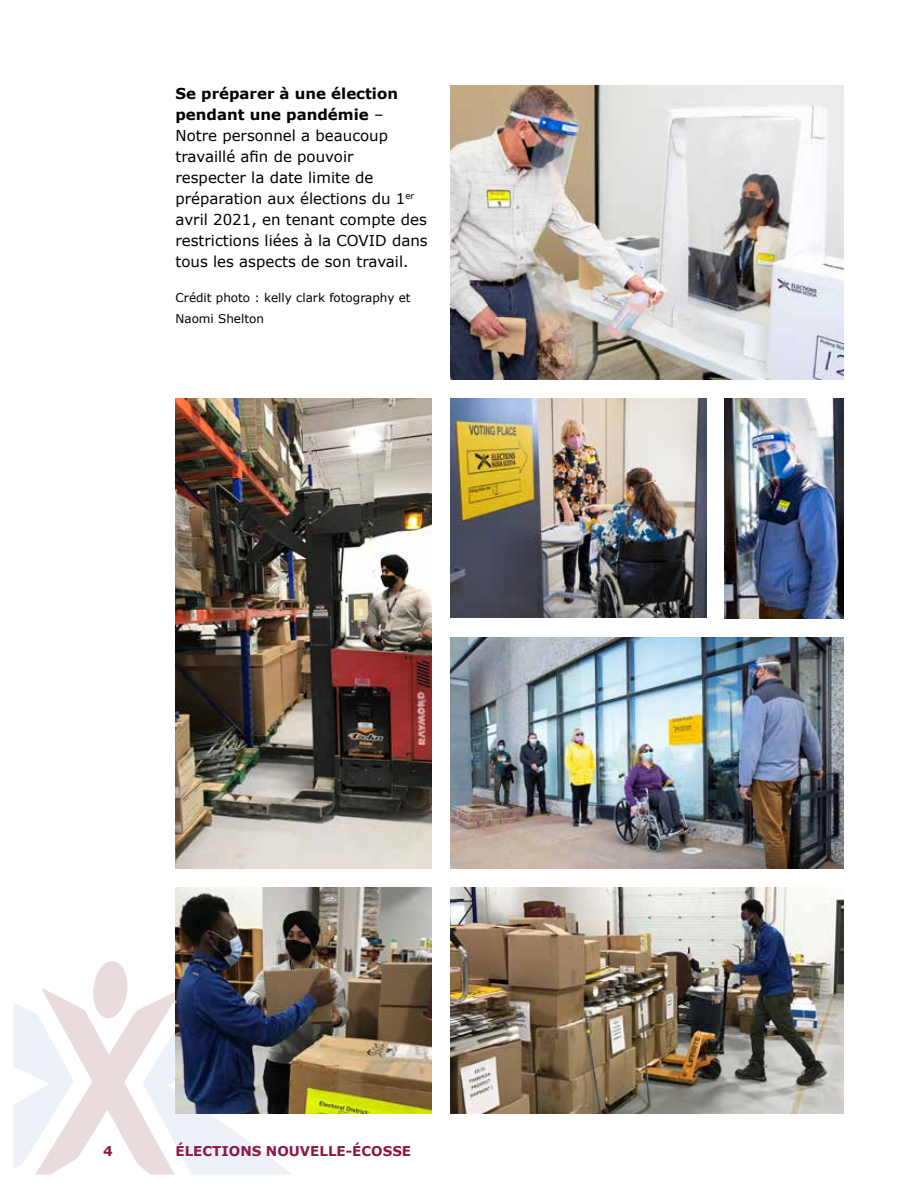
<style>
.page{position:relative;width:918px;height:1188px;background:#fff}
.page>*{position:absolute;margin:0;border:0;box-sizing:border-box;transform-origin:0 0}
.t1{font:15px/21px "Verdana";color:#000}
.t2{font:700 13.5px "Verdana";color:#8d1846}
.t3{font:12px/21px "Verdana";color:#000}
.s1{font-weight:700}
</style>
<div class="page">
<svg style="left:14px;top:961px;width:129px;height:213px"></svg>
<svg style="left:143px;top:947px;width:148px;height:227px"></svg>
<img style="left:450px;top:398px;width:256px;height:219px">
<img style="left:450px;top:85px;width:394px;height:294px">
<img style="left:450px;top:638px;width:393px;height:231px">
<img style="left:724px;top:398px;width:120px;height:220px">
<img style="left:176px;top:398px;width:256px;height:471px">
<img style="left:450px;top:888px;width:394px;height:226px">
<img style="left:176px;top:888px;width:256px;height:226px">
<p class="t1" style="left:176px;top:83px;width:254px"><span class="s1">Se préparer à une élection pendant une pandémie</span> –<br>Notre personnel a beaucoup travaillé afin de pouvoir respecter la date limite de préparation aux élections du 1<sup>er </sup>avril 2021, en tenant compte des restrictions liées à la COVID dans tous les aspects de son travail.</p>
<p class="t3" style="left:176px;top:287px;width:237px">Crédit photo : kelly clark fotography et<br>Naomi Shelton</p>
<p class="t2" style="left:103px;top:1143px;width:11px">4</p>
<p class="t2" style="left:175px;top:1143px;width:237px">ÉLECTIONS NOUVELLE-ÉCOSSE</p>
</div>
